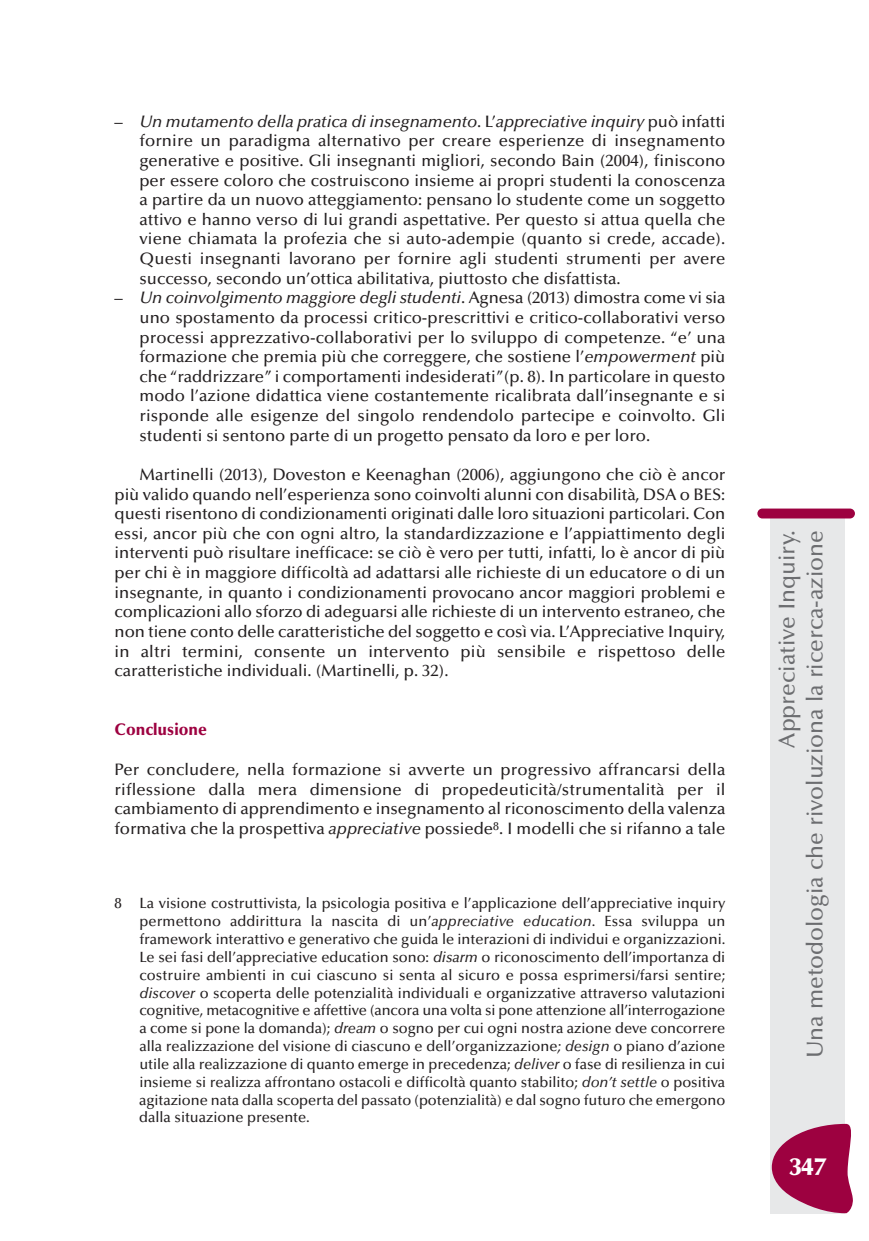
<style>
.page{position:relative;width:869px;height:1241px;background:#fff}
.page>*{position:absolute;margin:0;border:0;box-sizing:border-box;transform-origin:0 0}
.t1{font:900 24.5px "Optima";color:#fff}
.t2{font:500 22.75px/28px "Optima";color:#6c6d70;text-align:right}
.t3{font:500 16.62px/19.6px "Optima";color:#231f20;text-align:justify}
.t4{font:900 16.62px "Optima";color:#9d0140;scale:.95 1}
.t5{font:500 14.88px/17.8px "Optima";color:#231f20;text-align:justify}
.s1{font-style:italic}
</style>
<div class="page">
<div style="left:770px;top:516px;width:74px;height:697px;background:#e7e8e9"></div>
<div style="left:757px;top:508px;width:97px;height:10px;background:#9d0140;border-radius:5px"></div>
<svg style="left:771px;top:1123px;width:82px;height:89px"></svg>
<p class="t3" style="left:139px;top:113px;width:587px;text-indent:-25px">– <span class="s1">Un mutamento della pratica di insegnamento</span>. L’<span class="s1">appreciative inquiry</span> può infatti fornire un paradigma alternativo per creare esperienze di insegnamento generative e positive. Gli insegnanti migliori, secondo Bain (2004), finiscono per essere coloro che costruiscono insieme ai propri studenti la conoscenza a partire da un nuovo atteggiamento: pensano lo studente come un soggetto attivo e hanno verso di lui grandi aspettative. Per questo si attua quella che viene chiamata la profezia che si auto-adempie (quanto si crede, accade).<br>Questi insegnanti lavorano per fornire agli studenti strumenti per avere successo, secondo un’ottica abilitativa, piuttosto che disfattista.</p>
<p class="t3" style="left:139px;top:289px;width:587px;text-indent:-25px">– <span class="s1">Un coinvolgimento maggiore degli studenti</span>. Agnesa (2013) dimostra come vi sia uno spostamento da processi critico-prescrittivi e critico-collaborativi verso processi apprezzativo-collaborativi per lo sviluppo di competenze. “e’ una formazione che premia più che correggere, che sostiene l’<span class="s1">empowerment</span> più che“raddrizzare” i comportamenti indesiderati”(p. 8). In particolare in questo modo l’azione didattica viene costantemente ricalibrata dall’insegnante e si risponde alle esigenze del singolo rendendolo partecipe e coinvolto. Gli studenti si sentono parte di un progetto pensato da loro e per loro.</p>
<p class="t3" style="left:115px;top:466px;width:612px;text-indent:25px">Martinelli (2013), Doveston e Keenaghan (2006), aggiungono che ciò è ancor più valido quando nell’esperienza sono coinvolti alunni con disabilità, DSA o BES: questi risentono di condizionamenti originati dalle loro situazioni particolari. Con essi, ancor più che con ogni altro, la standardizzazione e l’appiattimento degli interventi può risultare inefficace: se ciò è vero per tutti, infatti, lo è ancor di più per chi è in maggiore difficoltà ad adattarsi alle richieste di un educatore o di un insegnante, in quanto i condizionamenti provocano ancor maggiori problemi e complicazioni allo sforzo di adeguarsi alle richieste di un intervento estraneo, che non tiene conto delle caratteristiche del soggetto e così via. L’Appreciative Inquiry, in altri termini, consente un intervento più sensibile e rispettoso delle caratteristiche individuali. (Martinelli, p. 32).</p>
<p class="t4" style="left:115px;top:722px;width:98px">Conclusione</p>
<p class="t3" style="left:115px;top:761px;width:612px">Per concludere, nella formazione si avverte un progressivo affrancarsi della riflessione dalla mera dimensione di propedeuticità/strumentalità per il cambiamento di apprendimento e insegnamento al riconoscimento della valenza formativa che la prospettiva <span class="s1">appreciative</span> possiede<sup>8</sup>. I modelli che si rifanno a tale</p>
<p class="t5" style="left:139px;top:895px;width:587px;text-indent:-25px">8 La visione costruttivista, la psicologia positiva e l’applicazione dell’appreciative inquiry permettono addirittura la nascita di un’<span class="s1">appreciative education</span>. Essa sviluppa un framework interattivo e generativo che guida le interazioni di individui e organizzazioni.<br>Le sei fasi dell’appreciative education sono: <span class="s1">disarm</span> o riconoscimento dell’importanza di costruire ambienti in cui ciascuno si senta al sicuro e possa esprimersi/farsi sentire; <span class="s1">discover</span> o scoperta delle potenzialità individuali e organizzative attraverso valutazioni cognitive, metacognitive e affettive (ancora una volta si pone attenzione all’interrogazione a come si pone la domanda); <span class="s1">dream</span> o sogno per cui ogni nostra azione deve concorrere alla realizzazione del visione di ciascuno e dell’organizzazione<span class="s1">; design</span> o piano d’azione utile alla realizzazione di quanto emerge in precedenza; <span class="s1">deliver</span> o fase di resilienza in cui insieme si realizza affrontano ostacoli e difficoltà quanto stabilito; <span class="s1">don’t settle</span> o positiva agitazione nata dalla scoperta del passato (potenzialità) e dal sogno futuro che emergono dalla situazione presente.</p>
<h2 class="t2" style="left:774px;top:1058px;width:529px;rotate:-90deg">Appreciative Inquiry.<br>Una metodologia che rivoluziona la ricerca-azione</h2>
<h1 class="t1" style="left:789px;top:1156px;width:38px">347</h1>
</div>
